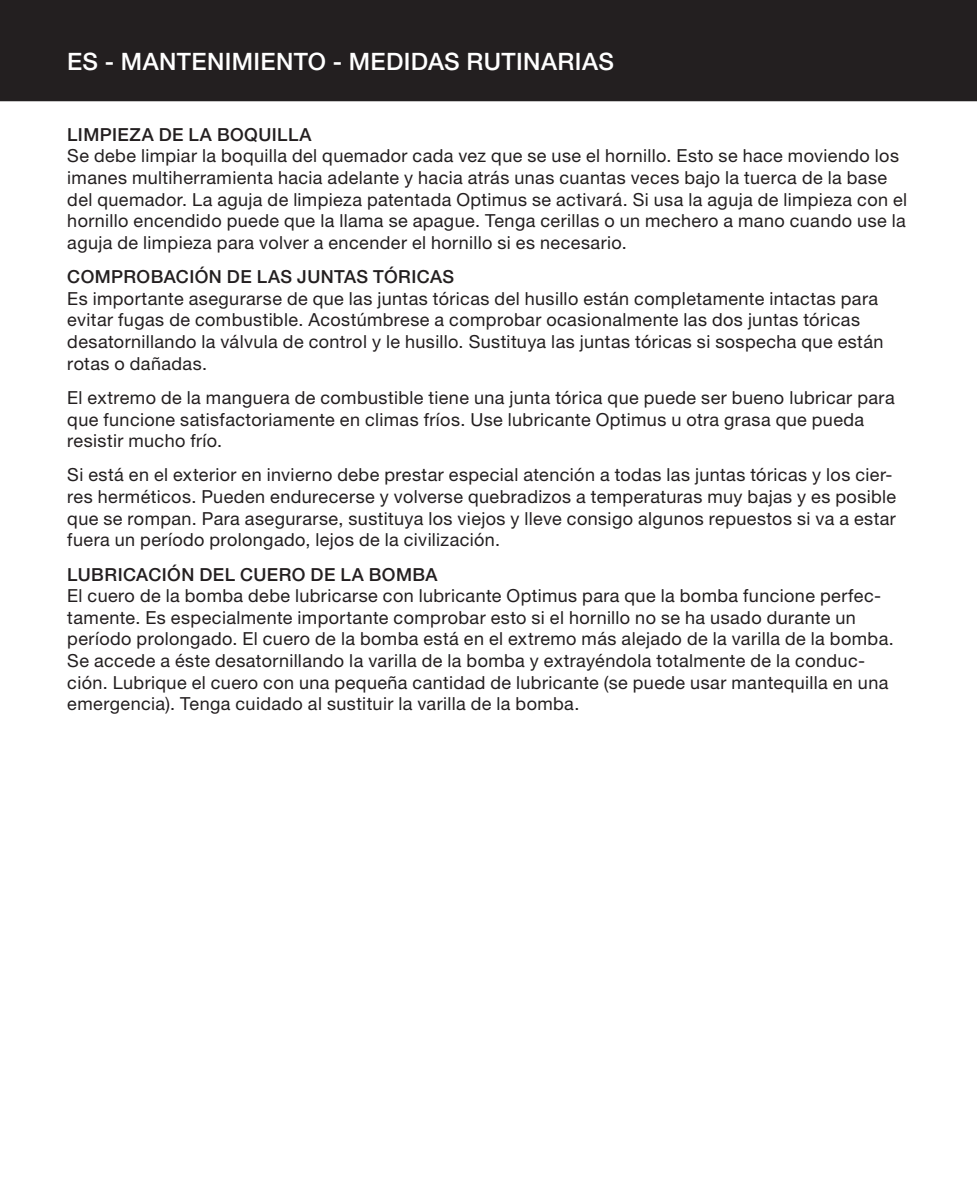
<style>
.page{position:relative;width:977px;height:1189px;background:#fff}
.page>*{position:absolute;margin:0;border:0;box-sizing:border-box;transform-origin:0 0}
.t1{font:500 24px "Helvetica Neue LT";letter-spacing:.015em;color:#fff}
.t2{font:18px/21.6px "Helvetica Neue LT";letter-spacing:.02em;color:#231f20}
.t3{font:500 18px "Helvetica Neue LT";letter-spacing:.025em;color:#231f20}
</style>
<div class="page">
<div style="left:0;top:0;width:976px;height:101px;background:#231f20"></div>
<h1 class="t1" style="left:67px;top:47px;width:548px">ES - MANTENIMIENTO - MEDIDAS RUTINARIAS</h1>
<p class="t3" style="left:67px;top:124px;width:245px">LIMPIEZA DE LA BOQUILLA</p>
<p class="t2" style="left:67px;top:145px;width:841px">Se debe limpiar la boquilla del quemador cada vez que se use el hornillo. Esto se hace moviendo los imanes multiherramienta hacia adelante y hacia atrás unas cuantas veces bajo la tuerca de la base del quemador. La aguja de limpieza patentada Optimus se activará. Si usa la aguja de limpieza con el hornillo encendido puede que la llama se apague. Tenga cerillas o un mechero a mano cuando use la aguja de limpieza para volver a encender el hornillo si es necesario.</p>
<p class="t3" style="left:67px;top:266px;width:388px">COMPROBACIÓN DE LAS JUNTAS TÓRICAS</p>
<p class="t2" style="left:67px;top:287px;width:817px">Es importante asegurarse de que las juntas tóricas del husillo están completamente intactas para evitar fugas de combustible. Acostúmbrese a comprobar ocasionalmente las dos juntas tóricas desatornillando la válvula de control y le husillo. Sustituya las juntas tóricas si sospecha que están rotas o dañadas.</p>
<p class="t2" style="left:67px;top:386px;width:828px">El extremo de la manguera de combustible tiene una junta tórica que puede ser bueno lubricar para que funcione satisfactoriamente en climas fríos. Use lubricante Optimus u otra grasa que pueda resistir mucho frío.</p>
<p class="t2" style="left:67px;top:464px;width:830px">Si está en el exterior en invierno debe prestar especial atención a todas las juntas tóricas y los cier&shy;res herméticos. Pueden endurecerse y volverse quebradizos a temperaturas muy bajas y es posible que se rompan. Para asegurarse, sustituya los viejos y lleve consigo algunos repuestos si va a estar fuera un período prolongado, lejos de la civilización.</p>
<p class="t3" style="left:67px;top:564px;width:372px">LUBRICACIÓN DEL CUERO DE LA BOMBA</p>
<p class="t2" style="left:67px;top:585px;width:828px">El cuero de la bomba debe lubricarse con lubricante Optimus para que la bomba funcione perfec&shy;tamente. Es especialmente importante comprobar esto si el hornillo no se ha usado durante un período prolongado. El cuero de la bomba está en el extremo más alejado de la varilla de la bomba.<br>Se accede a éste desatornillando la varilla de la bomba y extrayéndola totalmente de la conduc&shy;ción. Lubrique el cuero con una pequeña cantidad de lubricante (se puede usar mantequilla en una emergencia). Tenga cuidado al sustituir la varilla de la bomba.</p>
</div>
